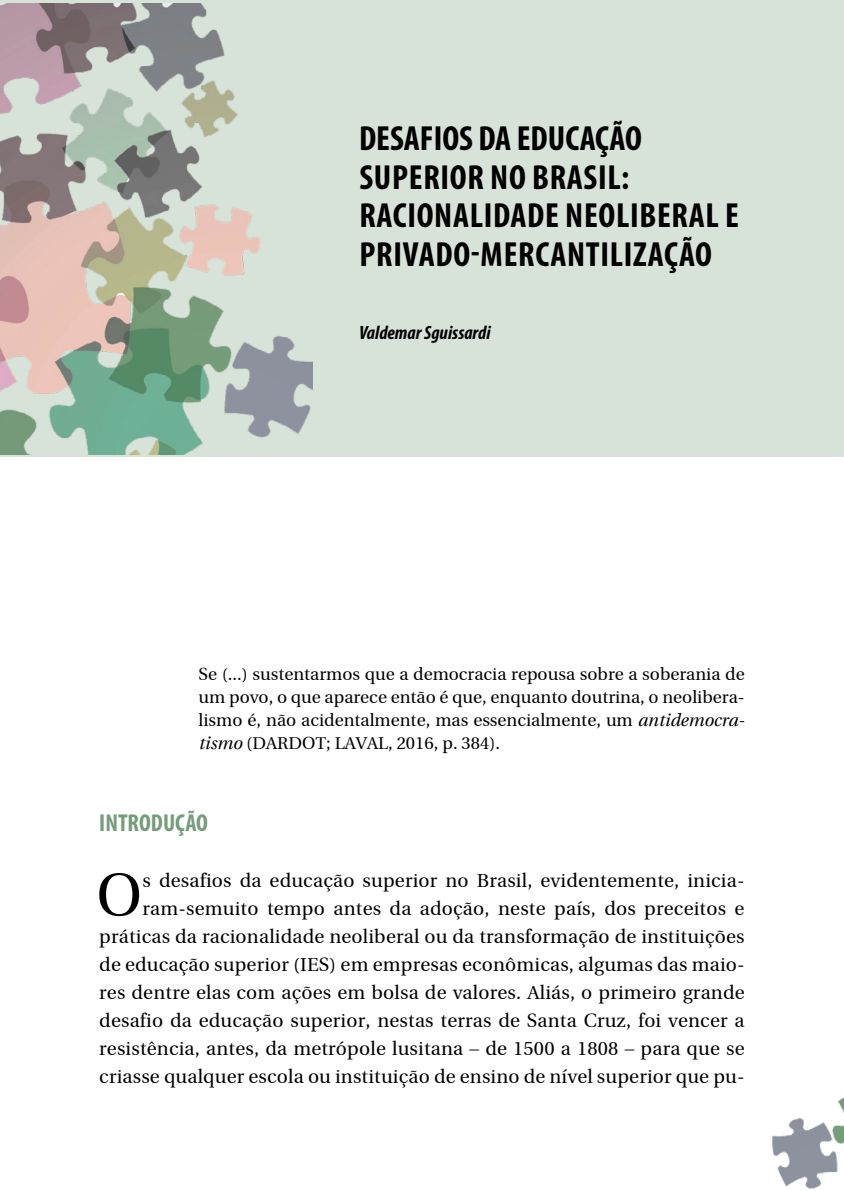
<style>
.page{position:relative;width:844px;height:1191px;background:#fff}
.page>*{position:absolute;margin:0;border:0;box-sizing:border-box;transform-origin:0 0}
.t1{font:59.68px "Utopia";color:#000}
.t2{font:700 condensed 35px/38.5px "Myriad Pro";letter-spacing:.02em;color:#000}
.t3{font:700 condensed 24.5px "Myriad Pro";color:#769c7b}
.t4{font:19.25px/28px "Utopia";letter-spacing:.01em;color:#000;text-align:right}
.t5{font:italic 700 condensed 19.25px "Myriad Pro";color:#000}
.t6{font:17.5px/22.8px "Utopia";color:#000;text-align:justify}
.s1{font-style:italic}
</style>
<div class="page">
<img style="left:772px;top:1098px;width:71px;height:91px">
<div style="left:0;top:0;width:843px;height:456px;background:#d7e2d8"></div>
<img style="left:0;top:3px;width:312px;height:452px">
<h2 class="t2" style="left:359px;top:119px;width:381px">DESAFIOS DA EDUCAÇÃO<br>SUPERIOR NO BRASIL:<br>RACIONALIDADE NEOLIBERAL E<br>PRIVADO-MERCANTILIZAÇÃO</h2>
<p class="t5" style="left:359px;top:321px;width:133px">Valdemar Sguissardi</p>
<p class="t6" style="left:198px;top:662px;width:547px">Se (...) sustentarmos que a democracia repousa sobre a soberania de um povo, o que aparece então é que, enquanto doutrina, o neolibera&shy;lismo é, não acidentalmente, mas essencialmente, um <span class="s1">antidemocra&shy;tismo</span> (DARDOT; LAVAL, 2016, p. 384).</p>
<p class="t3" style="left:99px;top:807px;width:110px">INTRODUÇÃO</p>
<h1 class="t1" style="left:96px;top:850px;width:47px">O</h1>
<p class="t4" style="left:99px;top:865px;width:646px">s desafios da educação superior no Brasil, evidentemente, inicia&shy;ram-semuito tempo antes da adoção, neste país, dos preceitos e práticas da racionalidade neoliberal ou da transformação de instituições de educação superior (IES) em empresas econômicas, algumas das maio&shy;res dentre elas com ações em bolsa de valores. Aliás, o primeiro grande desafio da educação superior, nestas terras de Santa Cruz, foi vencer a resistência, antes, da metrópole lusitana – de 1500 a 1808 – para que se criasse qualquer escola ou instituição de ensino de nível superior que pu-</p>
</div>
